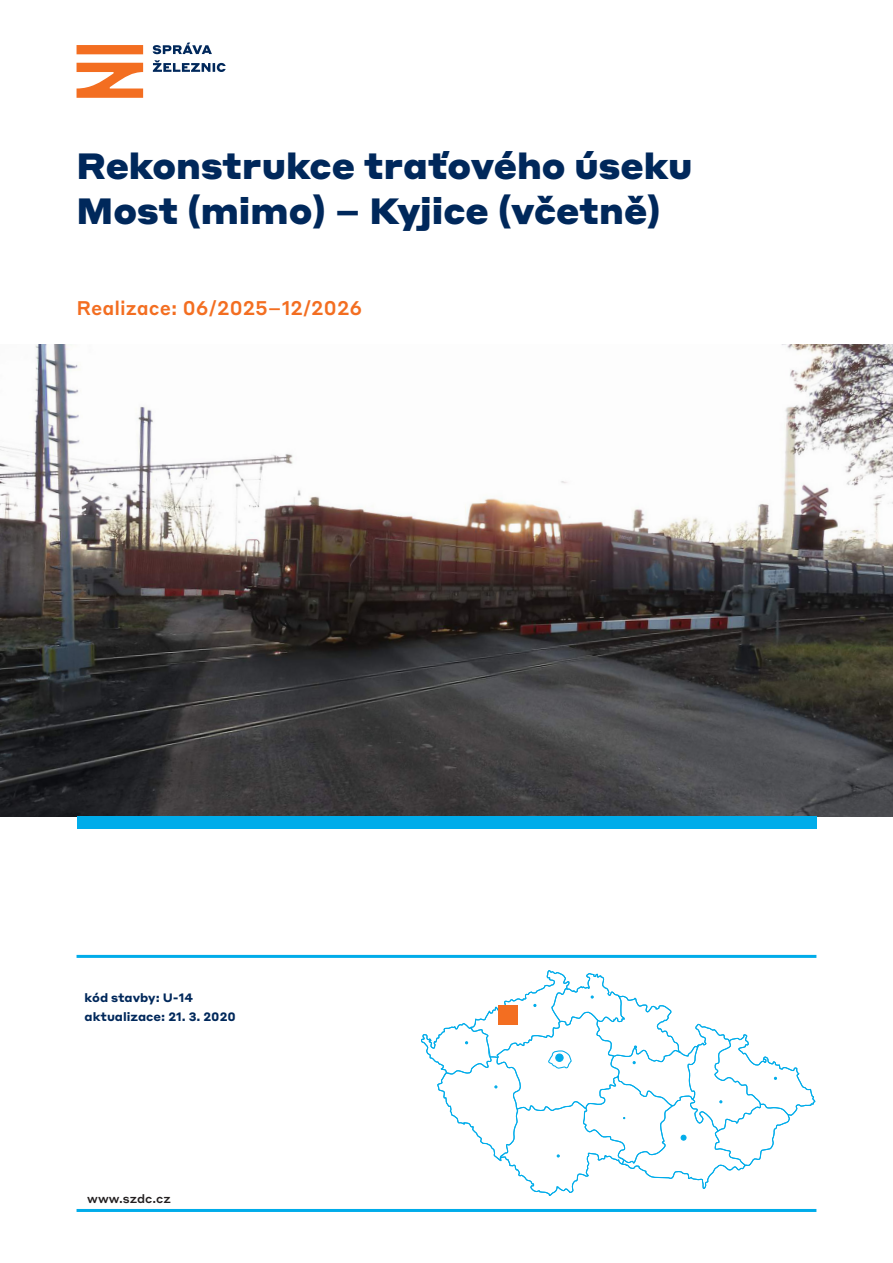
<style>
.page{position:relative;width:893px;height:1263px;background:#fff}
.page>*{position:absolute;margin:0;border:0;box-sizing:border-box;transform-origin:0 0}
.název_stavby{font:900 36px/45px "Styrene A";color:#00285b}
.název_stavby-2{font:500 19.5px "Styrene B";color:#f36e21}
.záhlaví_a_zápatí{font:700 12px "Styrene A";color:#00285b}
.označení_trati{font:700 12px "Styrene A";letter-spacing:-.005em;color:#00285b}
.t1{font:500 12px "Styrene A";color:#231f20}
</style>
<div class="page">
<img style="left:0;top:344px;width:893px;height:472px">
<svg style="left:421px;top:970px;width:395px;height:226px"></svg>
<div style="left:498px;top:1006px;width:19px;height:19px;background:#f36e21"></div>
<div style="left:77px;top:816px;width:739px;height:13px;background:#00acea"></div>
<hr style="left:77px;top:955px;width:739px;height:3px;background:#00acea">
<hr style="left:77px;top:1209px;width:739px;height:3px;background:#00acea">
<svg style="left:153px;top:43px;width:73px;height:29px"></svg>
<svg style="left:77px;top:45px;width:66px;height:53px"></svg>
<p class="název_stavby" style="left:77px;top:140px;width:617px">Rekonstrukce traťového úseku<br>Most (mimo) – Kyjice (včetně)</p>
<p class="název_stavby-2" style="left:77px;top:291px;width:287px">Realizace: 06/2025–12/2026</p>
<p class="označení_trati" style="left:85px;top:987px;width:110px">kód stavby: U-14</p>
<p class="záhlaví_a_zápatí" style="left:85px;top:1006px;width:153px">aktualizace: 21. 3. 2020</p>
<p class="t1" style="left:87px;top:1188px;width:85px">www.szdc.cz</p>
</div>
